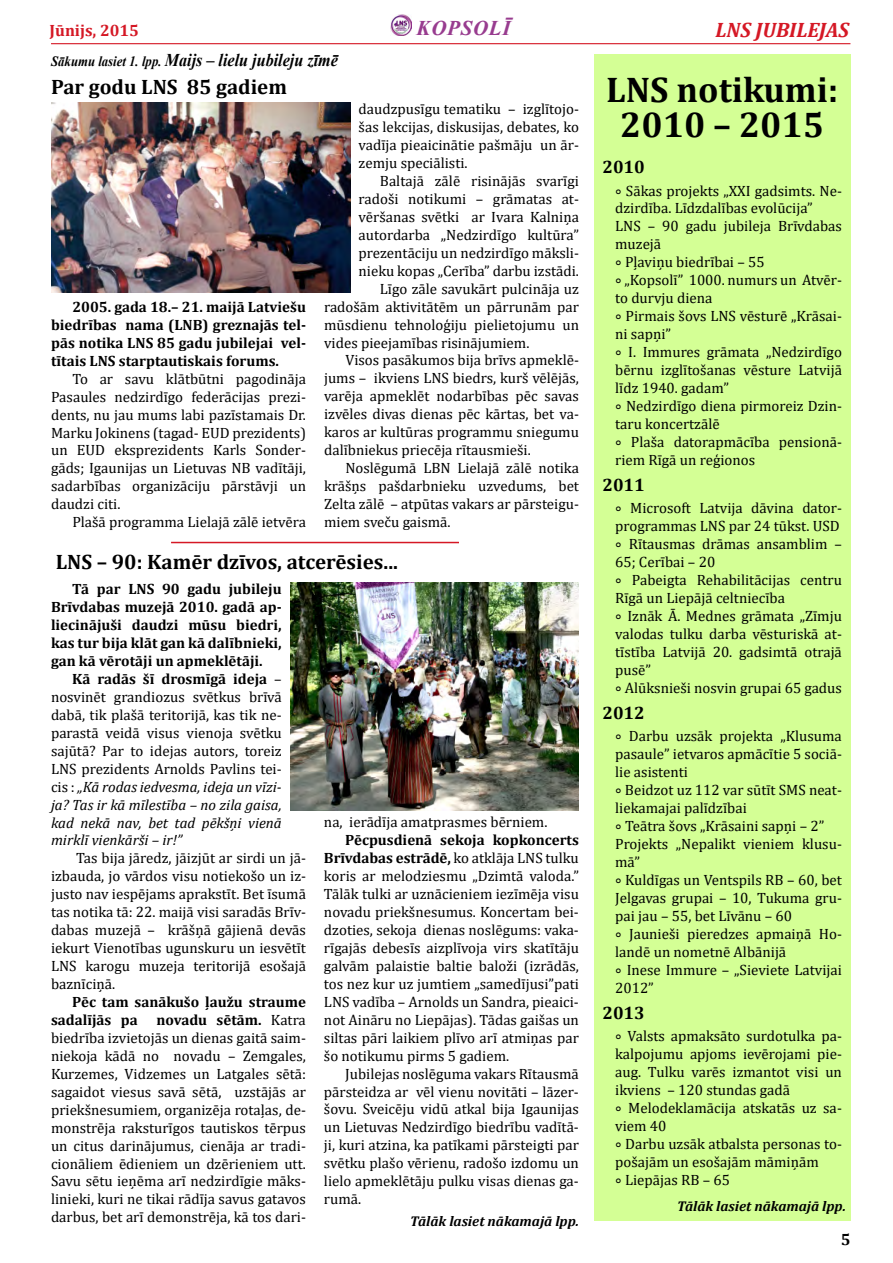
<style>
.page{position:relative;width:893px;height:1263px;background:#fff}
.page>*{position:absolute;margin:0;border:0;box-sizing:border-box;transform-origin:0 0}
.t1{font:700 35.85px/35.8px "Cambria";color:#000;text-align:center}
.t2{font:700 21px "Cambria";color:#000}
.t3{font:italic 700 21px "Cambria";color:#d51825}
.t4{font:italic 700 21px "Times New Roman";letter-spacing:.035em;color:#983c8f}
.t5{font:italic 700 18px "Times New Roman";color:#000;scale:.9 1}
.t6{font:700 18px "Cambria";color:#000}
.t7{font:700 16.5px "Cambria";color:#d51825}
.t8{font:700 16.5px "Cambria";color:#000}
.t9{font:15px/18px "Cambria";color:#000;text-align:justify}
.t10{font:700 15px/18px "Cambria";color:#000;text-align:justify}
.t11{font:italic 700 14.25px "Cambria";color:#000}
.s1{font-size:14.25px}
.s2{font-weight:700}
.s3{font-style:italic}
</style>
<div class="page">
<img style="left:390px;top:14px;width:21px;height:21px">
<hr style="left:51px;top:43px;width:799px;height:1px;background:#d51825">
<img style="left:51px;top:103px;width:299px;height:189px">
<hr style="left:171px;top:542px;width:288px;height:1px;background:#d51825">
<img style="left:290px;top:583px;width:289px;height:227px">
<div style="left:594px;top:54px;width:256px;height:1166px;background:#d4ff95"></div>
<p class="t7" style="left:50px;top:19px;width:91px">Jūnijs, 2015</p>
<h2 class="t4" style="left:417px;top:13px;width:95px">KOPSOLĪ</h2>
<p class="t5" style="left:51px;top:48px;width:320px"><span class="s1">Sākumu lasiet 1. lpp.</span> Maijs – lielu jubileju zīmē</p>
<h2 class="t2" style="left:51px;top:72px;width:238px">Par godu LNS 85 gadiem</h2>
<p class="t10" style="left:51px;top:297px;width:256px;text-indent:21px">2005. gada 18.– 21. maijā Latviešu biedrības nama (LNB) greznajās tel&shy;pās notika LNS 85 gadu jubilejai vel&shy;tītais LNS starptautiskais forums.</p>
<p class="t9" style="left:51px;top:369px;width:256px;text-indent:21px">To ar savu klātbūtni pagodināja Pasaules nedzirdīgo federācijas prezi&shy;dents, nu jau mums labi pazīstamais Dr.<br>Marku Jokinens (tagad- EUD prezidents) un EUD eksprezidents Karls Sonder&shy;gāds; Igaunijas un Lietuvas NB vadītāji, sadarbības organizāciju pārstāvji un daudzi citi.</p>
<p class="t9" style="left:72px;top:513px;width:235px">Plašā programma Lielajā zālē ietvēra</p>
<p class="t9" style="left:359px;top:100px;width:222px">daudzpusīgu tematiku – izglītojo&shy;šas lekcijas, diskusijas, debates, ko vadīja pieaicinātie pašmāju un ār&shy;zemju speciālisti.</p>
<p class="t9" style="left:380px;top:172px;width:201px">Baltajā zālē risinājās svarīgi</p>
<p class="t9" style="left:359px;top:190px;width:222px">radoši notikumi – grāmatas at-</p>
<p class="t9" style="left:359px;top:208px;width:222px">vēršanas svētki ar Ivara Kalniņa</p>
<p class="t9" style="left:359px;top:226px;width:222px">autordarba „Nedzirdīgo kultūra”</p>
<p class="t9" style="left:359px;top:244px;width:222px">prezentāciju un nedzirdīgo māksli-</p>
<p class="t9" style="left:359px;top:262px;width:222px">nieku kopas „Cerība” darbu izstādi.</p>
<p class="t9" style="left:380px;top:279px;width:201px">Līgo zāle savukārt pulcināja uz</p>
<p class="t9" style="left:324px;top:297px;width:256px">radošām aktivitātēm un pārrunām par</p>
<p class="t9" style="left:324px;top:315px;width:256px">mūsdienu tehnoloģiju pielietojumu un</p>
<p class="t9" style="left:324px;top:333px;width:207px">vides pieejamības risinājumiem.</p>
<p class="t9" style="left:345px;top:351px;width:235px">Visos pasākumos bija brīvs apmeklē-</p>
<p class="t9" style="left:324px;top:369px;width:256px">jums – ikviens LNS biedrs, kurš vēlējās,</p>
<p class="t9" style="left:324px;top:387px;width:256px">varēja apmeklēt nodarbības pēc savas</p>
<p class="t9" style="left:324px;top:405px;width:256px">izvēles divas dienas pēc kārtas, bet va-</p>
<p class="t9" style="left:324px;top:423px;width:256px">karos ar kultūras programmu sniegumu</p>
<p class="t9" style="left:324px;top:441px;width:208px">dalībniekus priecēja rītausmieši.</p>
<p class="t9" style="left:345px;top:459px;width:235px">Noslēgumā LBN Lielajā zālē notika</p>
<p class="t9" style="left:324px;top:477px;width:256px">krāšņs pašdarbnieku uzvedums, bet</p>
<p class="t9" style="left:324px;top:495px;width:256px">Zelta zālē – atpūtas vakars ar pārsteigu-</p>
<p class="t9" style="left:324px;top:513px;width:128px">miem sveču gaismā.</p>
<h2 class="t2" style="left:56px;top:547px;width:344px">LNS – 90: Kamēr dzīvos, atcerēsies...</h2>
<p class="t10" style="left:51px;top:580px;width:232px;text-indent:21px">Tā par LNS 90 gadu jubileju Brīvdabas muzejā 2010. gadā ap&shy;liecinājuši daudzi mūsu biedri, kas tur bija klāt gan kā dalībnieki, gan kā vērotāji un apmeklētāji.</p>
<p class="t9" style="left:51px;top:670px;width:232px;text-indent:21px"><span class="s2">Kā radās šī drosmīgā ideja</span> – nosvinēt grandiozus svētkus brīvā dabā, tik plašā teritorijā, kas tik ne&shy;parastā veidā visus vienoja svētku sajūtā? Par to idejas autors, toreiz LNS prezidents Arnolds Pavlins tei&shy;cis : <span class="s3">„Kā rodas iedvesma, ideja un vīzi&shy;ja? Tas ir kā mīlestība – no zila gaisa, kad nekā nav, bet tad pēkšņi vienā mirklī vienkārši – ir!”</span></p>
<p class="t9" style="left:51px;top:849px;width:256px;text-indent:25px">Tas bija jāredz, jāizjūt ar sirdi un jā&shy;izbauda, jo vārdos visu notiekošo un iz&shy;justo nav iespējams aprakstīt. Bet īsumā tas notika tā: 22. maijā visi saradās Brīv&shy;dabas muzejā – krāšņā gājienā devās iekurt Vienotības ugunskuru un iesvētīt LNS karogu muzeja teritorijā esošajā baznīciņā.</p>
<p class="t10" style="left:51px;top:992px;width:256px;text-indent:21px">Pēc tam sanākušo ļaužu straume sadalījās pa</p>
<p class="t9" style="left:51px;top:1011px;width:256px;text-indent:105px"><span class="s2">novadu sētām.</span> Katra biedrība izvietojās un dienas gaitā saim&shy;niekoja kādā no novadu – Zemgales, Kurzemes, Vidzemes un Latgales sētā: sagaidot viesus savā sētā, uzstājās ar priekšnesumiem, organizēja rotaļas, de&shy;monstrēja raksturīgos tautiskos tērpus un citus darinājumus, cienāja ar tradi&shy;cionāliem ēdieniem un dzērieniem utt.<br>Savu sētu ieņēma arī nedzirdīgie māks&shy;linieki, kuri ne tikai rādīja savus gatavos darbus, bet arī demonstrēja, kā tos dari-</p>
<p class="t9" style="left:324px;top:813px;width:225px">na, ierādīja amatprasmes bērniem.</p>
<p class="t9" style="left:324px;top:831px;width:256px;text-indent:21px"><span class="s2">Pēcpusdienā sekoja kopkoncerts Brīvdabas estrādē,</span> ko atklāja LNS tulku koris ar melodziesmu „Dzimtā valoda.” Tālāk tulki ar uznācieniem iezīmēja visu novadu priekšnesumus. Koncertam bei&shy;dzoties, sekoja dienas noslēgums: vaka&shy;rīgajās debesīs aizplīvoja virs skatītāju galvām palaistie baltie baloži (izrādās, tos nez kur uz jumtiem „samedījusi”pati LNS vadība – Arnolds un Sandra, pieaici&shy;not Aināru no Liepājas). Tādas gaišas un siltas pāri laikiem plīvo arī atmiņas par šo notikumu pirms 5 gadiem.</p>
<p class="t9" style="left:324px;top:1064px;width:256px;text-indent:21px">Jubilejas noslēguma vakars Rītausmā pārsteidza ar vēl vienu novitāti – lāzer&shy;šovu. Sveicēju vidū atkal bija Igaunijas un Lietuvas Nedzirdīgo biedrību vadītā&shy;ji, kuri atzina, ka patīkami pārsteigti par svētku plašo vērienu, radošo izdomu un lielo apmeklētāju pulku visas dienas ga&shy;rumā.</p>
<p class="t11" style="left:410px;top:1211px;width:170px">Tālāk lasiet nākamajā lpp.</p>
<h2 class="t3" style="left:715px;top:15px;width:135px">LNS JUBILEJAS</h2>
<h1 class="t1" style="left:606px;top:70px;width:234px">LNS notikumi:<br>2010 – 2015</h1>
<p class="t6" style="left:602px;top:154px;width:44px">2010</p>
<p class="t9" style="left:615px;top:181px;width:228px;text-align:left">∘ Sākas projekts „XXI gadsimts. Ne&shy;dzirdība. Līdzdalības evolūcija”<br>LNS – 90 gadu jubileja Brīvdabas muzejā<br>∘ Pļaviņu biedrībai – 55<br>∘ „Kopsolī” 1000. numurs un Atvēr&shy;to durvju diena<br>∘ Pirmais šovs LNS vēsturē „Krāsai&shy;ni sapņi”<br>∘ I. Immures grāmata „Nedzirdīgo bērnu izglītošanas vēsture Latvijā līdz 1940. gadam”<br>∘ Nedzirdīgo diena pirmoreiz Dzin&shy;taru koncertzālē<br>∘ Plaša datorapmācība pensionā&shy;riem Rīgā un reģionos</p>
<p class="t6" style="left:602px;top:472px;width:44px">2011</p>
<p class="t9" style="left:615px;top:499px;width:228px;text-align:left">∘ Microsoft Latvija dāvina dator&shy;programmas LNS par 24 tūkst. USD ∘ Rītausmas drāmas ansamblim –<br>65; Cerībai – 20<br>∘ Pabeigta Rehabilitācijas centru<br>Rīgā un Liepājā celtniecība<br>∘ Iznāk Ā. Mednes grāmata „Zīmju valodas tulku darba vēsturiskā at&shy;tīstība Latvijā 20. gadsimtā otrajā pusē”<br>∘ Alūksnieši nosvin grupai 65 gadus</p>
<p class="t6" style="left:602px;top:700px;width:44px">2012</p>
<p class="t9" style="left:615px;top:727px;width:228px;text-align:left">∘ Darbu uzsāk projekta „Klusuma pasaule” ietvaros apmācītie 5 sociā&shy;lie asistenti<br>∘ Beidzot uz 112 var sūtīt SMS neat&shy;liekamajai palīdzībai<br>∘ Teātra šovs „Krāsaini sapņi – 2”<br>Projekts „Nepalikt vieniem klusu&shy;mā”<br>∘ Kuldīgas un Ventspils RB – 60, bet<br>Jelgavas grupai – 10, Tukuma gru&shy;pai jau – 55, bet Līvānu – 60<br>∘ Jaunieši pieredzes apmaiņā Ho&shy;landē un nometnē Albānijā<br>∘ Inese Immure – „Sieviete Latvijai<br>2012”</p>
<p class="t6" style="left:602px;top:1000px;width:44px">2013</p>
<p class="t9" style="left:615px;top:1027px;width:228px;text-align:left">∘ Valsts apmaksāto surdotulka pa&shy;kalpojumu apjoms ievērojami pie&shy;aug. Tulku varēs izmantot visi un ikviens – 120 stundas gadā<br>∘ Melodeklamācija atskatās uz sa&shy;viem 40<br>∘ Darbu uzsāk atbalsta personas to&shy;pošajām un esošajām māmiņām<br>∘ Liepājas RB – 65</p>
<p class="t11" style="left:677px;top:1196px;width:170px">Tālāk lasiet nākamajā lpp.</p>
<p class="t8" style="left:841px;top:1227px;width:11px">5</p>
</div>
